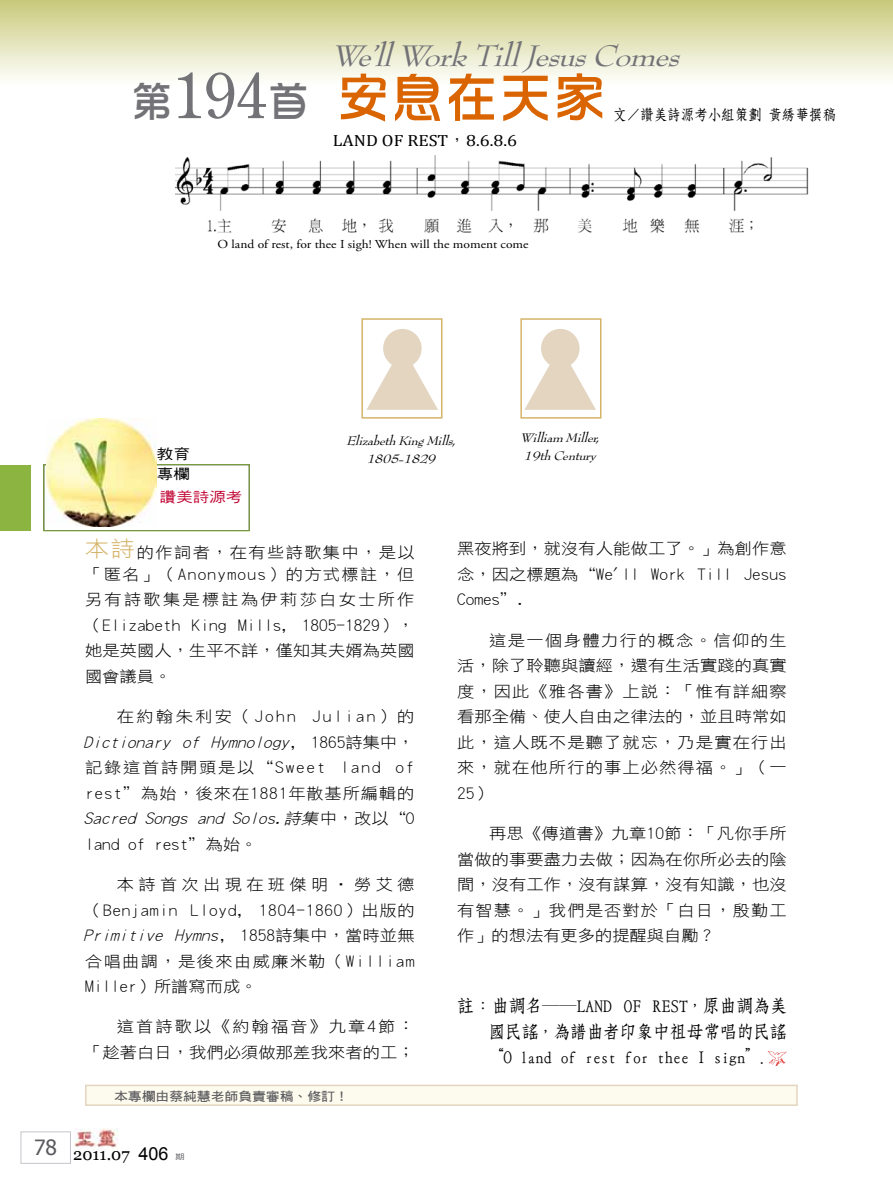
<style>
.page{position:relative;width:893px;height:1191px;background:#fff}
.page>*{position:absolute;margin:0;border:0;box-sizing:border-box;transform-origin:0 0}
.t1{font:54px "DF Hua Zong W5 WIN BF";color:#d96400}
.t2{font:italic 32.4px "Bernhard Modern Std";color:#727277;scale:1.11 1}
.t3{font:18px/25.5px "DF Fang Song W6 WIN BF";letter-spacing:-.025em;color:#000;text-align:justify;scale:.95 1}
.t4{font:16.5px "Georgia";color:#000}
.t5{font:16.2px "Cambria Math";color:#000;scale:1.11 1}
.t6{font:15.6px/25.5px "DF Hei W3 WIN BF";letter-spacing:.005em;color:#000;text-align:justify;scale:1.11 1}
.t7{font:15.6px/22px "DF Hei W3 WIN BF";letter-spacing:.075em;color:#000;scale:1.11 1}
.t8{font:15px "DF Fang Song W6 WIN BF";color:#000;scale:.9 1}
.t9{font:14.1px "DF Hei W5 WIN BF";color:#c20533;scale:1.18 1}
.t10{font:14.1px/19.8px "DF Hei W5 WIN BF";color:#000;scale:1.18 1}
.t11{font:italic 13.5px/18px "Bernhard Modern Std";color:#000;text-align:center;scale:1.11 1}
.t12{font:12.45px "DF Hei W7 WIN BF";color:#5b5b5f;scale:1.11 1}
.t13{font:12.15px "Adobe Garamond Pro";color:#000;scale:1.11 1}
.t14{font:7.5px "DF Hei W5 WIN BF";color:#5b5b5f;scale:1.25 1}
.s1{font-size:42px;color:#727277}
.s2{font-family:"Century Old Style Std";font-size:63px;color:#727277}
.s3{font-family:"DF Hei W3 WIN BF"}
.s4{font-size:21.6px;color:#d5b469}
.s5{font-style:italic}
.s6{font-family:"Arial";font-size:18px}
</style>
<div class="page">
<div style="left:21px;top:1131px;width:50px;height:32px;border:1px solid #c3c5ca"></div>
<img style="left:74px;top:1128px;width:44px;height:20px">
<div style="left:44px;top:464px;width:205px;height:67px;border:1px solid #8bb441"></div>
<img style="left:47px;top:418px;width:109px;height:108px">
<div style="left:0;top:465px;width:31px;height:65px;background:#8bb441"></div>
<div style="left:0;top:0;width:893px;height:88px;background:linear-gradient(to bottom,#c9c97b,#fff)"></div>
<div style="left:85px;top:1084px;width:713px;height:22px;background:#fdfbed;border:2px solid #e3d5c0"></div>
<svg style="left:768px;top:1051px;width:19px;height:15px"></svg>
<img style="left:176px;top:156px;width:633px;height:77px">
<div style="left:361px;top:318px;width:81px;height:100px;border:2px solid #d5b469"></div>
<svg style="left:366px;top:365px;width:72px;height:45px"></svg>
<div style="left:383px;top:329px;width:39px;height:39px;background:#e3d5c0;border-radius:50%"></div>
<div style="left:520px;top:318px;width:81px;height:100px;border:2px solid #d5b469"></div>
<svg style="left:524px;top:353px;width:72px;height:57px"></svg>
<div style="left:541px;top:329px;width:39px;height:39px;background:#e3d5c0;border-radius:50%"></div>
<h2 class="t2" style="left:331px;top:39px;width:324px">We’llWorkTillJesusComes</h2>
<h1 class="t1" style="left:131px;top:70px;width:477px"><span class="s1">第</span><span class="s2">194</span><span class="s1">首</span> 安息在天家</h1>
<p class="t8" style="left:613px;top:107px;width:249px">文／讚美詩源考小組策劃 黃綉華撰稿</p>
<p class="t5" style="left:333px;top:131px;width:167px">LAND OF REST<span class="s3">，</span>8.6.8.6</p>
<p class="t13" style="left:217px;top:237px;width:282px">O land of rest, for thee I sigh! When will the moment come</p>
<p class="t10" style="left:157px;top:444px;width:29px">教育專欄</p>
<p class="t11" style="left:346px;top:431px;width:104px">ElizabethKingMills,<br>1805-1829</p>
<p class="t11" style="left:520px;top:428px;width:76px;text-align:left">William Miller,<br>19thCentury</p>
<p class="t9" style="left:160px;top:489px;width:71px">讚美詩源考</p>
<p class="t7" style="left:85px;top:541px;width:298px"><span class="s4">本詩</span>的作詞者，在有些詩歌集中，是以「匿名」（Anonymous）的方式標註，但</p>
<p class="t6" style="left:85px;top:587px;width:298px">另有詩歌集是標註為伊莉莎白女士所作（Elizabeth King Mills, 1805-1829），她是英國人，生平不詳，僅知其夫婿為英國國會議員。</p>
<p class="t6" style="left:84px;top:703px;width:299px;text-indent:33px">在約翰朱利安（John Julian）的<span class="s5">Dictionary of Hymnology</span>, 1 865詩集中，記錄這首詩開頭是以“Sweet land of rest”為始，後來在1881年散基所編輯的<span class="s5">Sacred Songs and Solos.詩集</span>中，改以 “ O land of rest”為始。</p>
<p class="t6" style="left:84px;top:871px;width:300px;text-indent:33px">本詩首次出現在班傑明‧勞艾德（Benjamin Lloyd, 1804-1860）出版的<span class="s5">Primitive Hymns</span>, 1 858詩集中，當時並無合唱曲調，是後來由威廉米勒（William Miller）所譜寫而成。</p>
<p class="t6" style="left:85px;top:1014px;width:298px;text-align:right">這首詩歌以《約翰福音》九章4節：<br>「趁著白日，我們必須做那差我來者的工；</p>
<p class="t12" style="left:114px;top:1089px;width:213px">本專欄由蔡純慧老師負責審稿、修訂！</p>
<p class="t4" style="left:34px;top:1144px;width:136px"><sup>78</sup> 2011.07 <span class="s6">406</span></p>
<p class="t14" style="left:175px;top:1152px;width:9px">期</p>
<p class="t6" style="left:457px;top:535px;width:298px">黑夜將到，就沒有人能做工了。」為創作意念，因之標題為“We'll Work Till Jesus Comes”.</p>
<p class="t6" style="left:457px;top:627px;width:298px;text-indent:32px">這是一個身體力行的概念。信仰的生活，除了聆聽與讀經，還有生活實踐的真實度，因此《雅各書》上說：「惟有詳細察看那全備、使人自由之律法的，並且時常如此，這人既不是聽了就忘，乃是實在行出來，就在他所行的事上必然得福。」（一25）</p>
<p class="t6" style="left:457px;top:820px;width:298px;text-indent:32px">再思《傳道書》九章10節：「凡你手所當做的事要盡力去做；因為在你所必去的陰間，沒有工作，沒有謀算，沒有知識，也沒有智慧。」我們是否對於「白日，殷勤工作」的想法有更多的提醒與自勵？</p>
<p class="t3" style="left:486px;top:993px;width:318px;text-indent:-29px">註：曲調名──LAND OF REST，原曲調為美國民謠，為譜曲者印象中祖母常唱的民謠“O land of rest for thee I sign”.</p>
</div>
